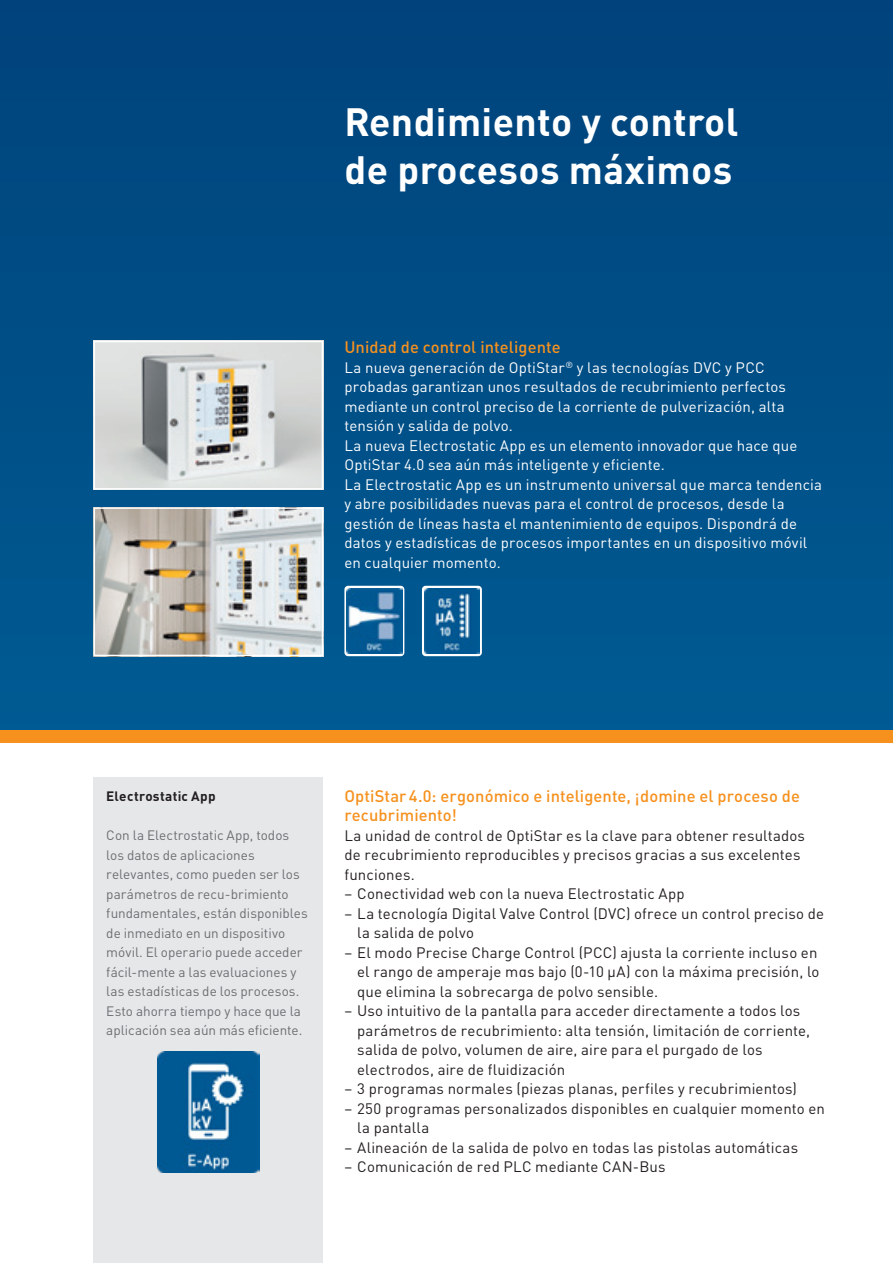
<style>
.page{position:relative;width:893px;height:1263px;background:#fff}
.page>*{position:absolute;margin:0;border:0;box-sizing:border-box;transform-origin:0 0}
.t1{font:700 39px/48px "DIN Pro";letter-spacing:.01em;color:#fff}
.t2{font:500 16.5px/19.5px "DIN Pro";letter-spacing:.005em;color:#f6911e}
.t3{font:15px/19.5px "DIN Pro";letter-spacing:.01em;color:#231f20}
.t4{font:15px/19.5px "DIN Pro";letter-spacing:.01em;color:#fff}
.t5{font:13.5px/19.5px "DIN Pro";color:#6c6d70}
.t6{font:700 13.5px "DIN Pro";letter-spacing:.02em;color:#231f20}
</style>
<div class="page">
<div style="left:0;top:0;width:893px;height:737px;background:linear-gradient(to right,#024d85,#004f87)"></div>
<div style="left:880px;top:0;width:13px;height:737px;background:#004e86"></div>
<div style="left:0;top:730px;width:893px;height:13px;background:#f6911e"></div>
<div style="left:94px;top:778px;width:229px;height:485px;background:#e6e7e9"></div>
<img style="left:97px;top:510px;width:223px;height:143px">
<div style="left:94px;top:507px;width:229px;height:149px;border:2px solid #fff"></div>
<img style="left:157px;top:1052px;width:102px;height:120px">
<svg style="left:344px;top:586px;width:60px;height:70px"></svg>
<img style="left:347px;top:588px;width:55px;height:66px">
<div style="left:422px;top:586px;width:60px;height:70px;background:linear-gradient(to right,#fff,#fff);border-radius:4px"></div>
<img style="left:424px;top:588px;width:56px;height:65px">
<img style="left:97px;top:344px;width:223px;height:143px">
<div style="left:94px;top:341px;width:229px;height:149px;border:2px solid #fff"></div>
<h1 class="t1" style="left:344px;top:93px;width:396px">Rendimiento y control de procesos máximos</h1>
<p class="t2" style="left:344px;top:336px;width:218px">Unidad de control inteligente</p>
<p class="t4" style="left:344px;top:356px;width:479px">La nueva generación de OptiStar<sup>®</sup> y las tecnologías DVC y PCC probadas garantizan unos resultados de recubrimiento perfectos mediante un control preciso de la corriente de pulverización, alta tensión y salida de polvo.<br>La nueva Electrostatic App es un elemento innovador que hace que OptiStar 4.0 sea aún más inteligente y eficiente.<br>La Electrostatic App es un instrumento universal que marca tendencia y abre posibilidades nuevas para el control de procesos, desde la gestión de líneas hasta el mantenimiento de equipos. Dispondrá de datos y estadísticas de procesos importantes en un dispositivo móvil en cualquier momento.</p>
<p class="t6" style="left:106px;top:785px;width:111px">Electrostatic App</p>
<p class="t5" style="left:106px;top:824px;width:203px">Con la Electrostatic App, todos los datos de aplicaciones relevantes, como pueden ser los parámetros de recu-brimiento fundamentales, están disponibles de inmediato en un dispositivo móvil. El operario puede acceder fácil-mente a las evaluaciones y las estadísticas de los procesos.<br>Esto ahorra tiempo y hace que la aplicación sea aún más eficiente.</p>
<p class="t2" style="left:344px;top:784px;width:457px">OptiStar 4.0: ergonómico e inteligente, ¡domine el proceso de recubrimiento!</p>
<p class="t3" style="left:344px;top:824px;width:462px">La unidad de control de OptiStar es la clave para obtener resultados de recubrimiento reproducibles y precisos gracias a sus excelentes funciones.</p>
<p class="t3" style="left:344px;top:882px;width:342px">– Conectividad web con la nueva Electrostatic App</p>
<p class="t3" style="left:357px;top:902px;width:468px;text-indent:-13px">– La tecnología Digital Valve Control (DVC) ofrece un control preciso de la salida de polvo</p>
<p class="t3" style="left:357px;top:941px;width:464px;text-indent:-13px">– El modo Precise Charge Control (PCC) ajusta la corriente incluso en el rango de amperaje mαs bajo (0-10 μA) con la máxima precisión, lo que elimina la sobrecarga de polvo sensible.</p>
<p class="t3" style="left:357px;top:999px;width:454px;text-indent:-13px">– Uso intuitivo de la pantalla para acceder directamente a todos los parámetros de recubrimiento: alta tensión, limitación de corriente, salida de polvo, volumen de aire, aire para el purgado de los electrodos, aire de fluidización</p>
<p class="t3" style="left:344px;top:1077px;width:454px">– 3 programas normales (piezas planas, perfiles y recubrimientos)</p>
<p class="t3" style="left:357px;top:1097px;width:469px;text-indent:-13px">– 250 programas personalizados disponibles en cualquier momento en la pantalla</p>
<p class="t3" style="left:344px;top:1136px;width:455px">– Alineación de la salida de polvo en todas las pistolas automáticas</p>
<p class="t3" style="left:344px;top:1155px;width:323px">– Comunicación de red PLC mediante CAN-Bus</p>
</div>
